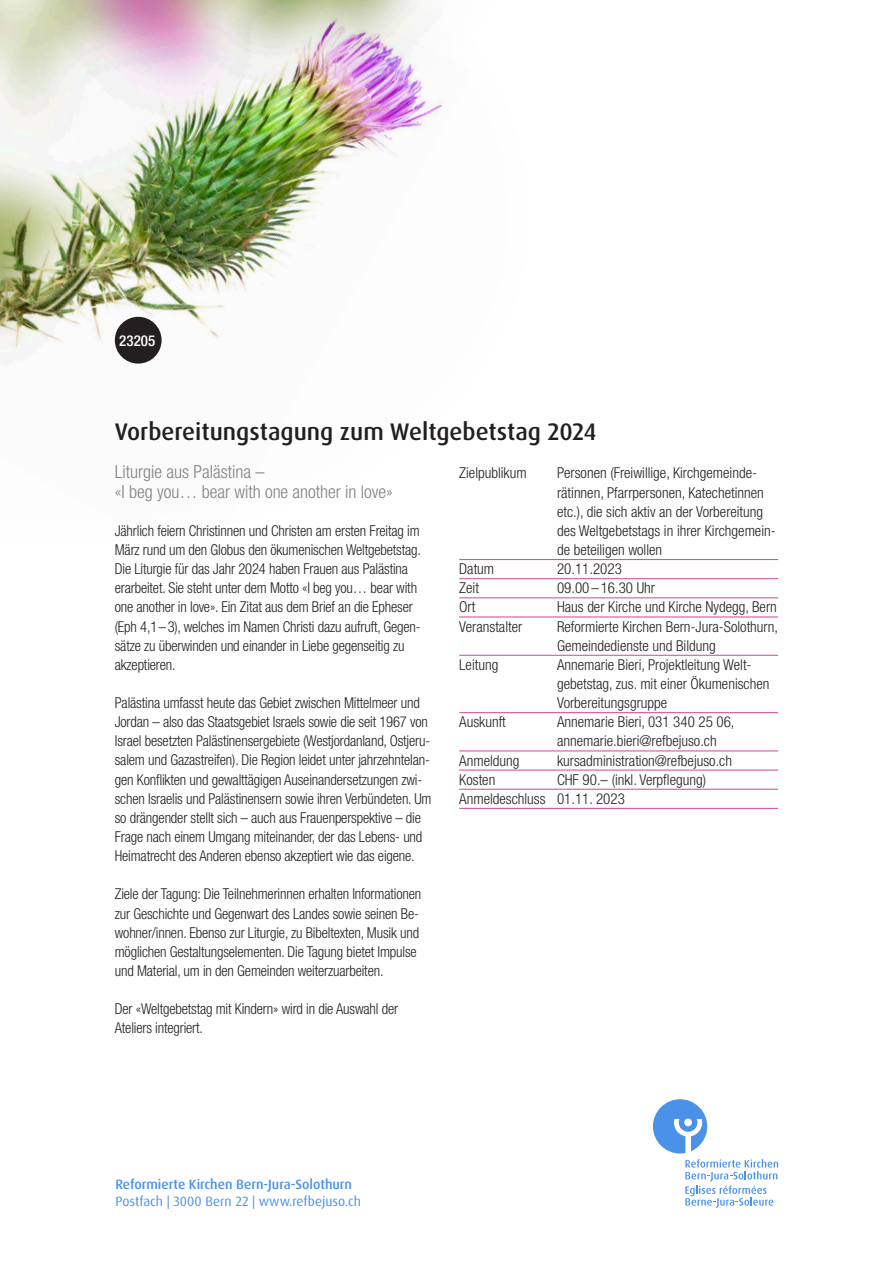
<style>
.page{position:relative;width:893px;height:1263px;background:#fff}
.page>*{position:absolute;margin:0;border:0;box-sizing:border-box;transform-origin:0 0}
.t1{font:500 24px "Dax Pro";color:#231f20}
.t2{font:300 condensed 18px/19.2px "Helvetica Neue LT Std";color:#808285}
.t3{font:300 condensed 15px/19.2px "Helvetica Neue LT Std";letter-spacing:-.01em;color:#231f20}
.t4{font:500 condensed 15px "Helvetica Neue LT Std";color:#fff}
.t5{font:500 13.5px "Dax Pro";color:#4992e8}
.t6{font:13.5px "Dax Pro";color:#4992e8}
</style>
<div class="page">
<svg style="left:653px;top:1099px;width:54px;height:54px"></svg>
<svg style="left:685px;top:1159px;width:93px;height:49px"></svg>
<img style="left:0;top:265px;width:576px;height:334px">
<img style="left:0;top:0;width:444px;height:265px">
<hr style="left:459px;top:559px;width:319px;height:1px;background:#d24598">
<hr style="left:459px;top:578px;width:319px;height:1px;background:#d24598">
<hr style="left:459px;top:597px;width:319px;height:1px;background:#d24598">
<hr style="left:459px;top:617px;width:319px;height:1px;background:#d24598">
<hr style="left:459px;top:655px;width:319px;height:1px;background:#d24598">
<hr style="left:459px;top:712px;width:319px;height:1px;background:#d24598">
<hr style="left:459px;top:750px;width:319px;height:1px;background:#d24598">
<hr style="left:459px;top:770px;width:319px;height:1px;background:#d24598">
<hr style="left:459px;top:789px;width:319px;height:1px;background:#d24598">
<hr style="left:459px;top:808px;width:319px;height:1px;background:#d24598">
<div style="left:115px;top:317px;width:47px;height:47px;background:#231f20;border-radius:50%"></div>
<p class="t4" style="left:119px;top:331px;width:37px">23205</p>
<h1 class="t1" style="left:115px;top:416px;width:483px">Vorbereitungstagung zum Weltgebetstag 2024</h1>
<p class="t2" style="left:115px;top:462px;width:280px">Liturgie aus Palästina –<br>«I beg you… bear with one another in love»</p>
<p class="t3" style="left:115px;top:521px;width:308px">Jährlich feiern Christinnen und Christen am ersten Freitag im März rund um den Globus den ökumenischen Weltgebetstag.<br>Die Liturgie für das Jahr 2024 haben Frauen aus Palästina erarbeitet. Sie steht unter dem Motto «I beg you… bear with one another in love». Ein Zitat aus dem Brief an die Epheser (Eph 4,1–3), welches im Namen Christi dazu aufruft, Gegen&shy;sätze zu überwinden und einander in Liebe gegenseitig zu akzeptieren.</p>
<p class="t3" style="left:115px;top:693px;width:318px">Palästina umfasst heute das Gebiet zwischen Mittelmeer und Jordan – also das Staatsgebiet Israels sowie die seit 1967 von Israel besetzten Palästinensergebiete (Westjordanland, Ostjeru&shy;salem und Gazastreifen). Die Region leidet unter jahrzehntelan&shy;gen Konflikten und gewalttägigen Auseinandersetzungen zwi&shy;schen Israelis und Palästinensern sowie ihren Verbündeten. Um so drängender stellt sich – auch aus Frauenperspektive – die Frage nach einem Umgang miteinander, der das Lebens- und Heimatrecht des Anderen ebenso akzeptiert wie das eigene.</p>
<p class="t3" style="left:115px;top:884px;width:308px">Ziele der Tagung: Die Teilnehmerinnen erhalten Informationen zur Geschichte und Gegenwart des Landes sowie seinen Be&shy;wohner/innen. Ebenso zur Liturgie, zu Bibeltexten, Musik und möglichen Gestaltungselementen. Die Tagung bietet Impulse und Material, um in den Gemeinden weiterzuarbeiten.</p>
<p class="t3" style="left:115px;top:999px;width:285px">Der «Weltgebetstag mit Kindern» wird in die Auswahl der<br>Ateliers integriert.</p>
<p class="t3" style="left:459px;top:463px;width:69px">Zielpublikum</p>
<p class="t3" style="left:557px;top:463px;width:220px">Personen (Freiwillige, Kirchgemeinde&shy;rätinnen, Pfarrpersonen, Katechetinnen etc.), die sich aktiv an der Vorbereitung des Weltgebetstags in ihrer Kirchgemein&shy;de beteiligen wollen</p>
<p class="t3" style="left:459px;top:559px;width:37px">Datum</p>
<p class="t3" style="left:557px;top:559px;width:66px">20.11.2023</p>
<p class="t3" style="left:459px;top:578px;width:21px">Zeit</p>
<p class="t3" style="left:557px;top:578px;width:99px">09.00 –16.30 Uhr</p>
<p class="t3" style="left:459px;top:597px;width:18px">Ort</p>
<p class="t3" style="left:557px;top:597px;width:221px">Haus der Kirche und Kirche Nydegg, Bern</p>
<p class="t3" style="left:459px;top:616px;width:65px">Veranstalter</p>
<p class="t3" style="left:557px;top:616px;width:222px">Reformierte Kirchen Bern-Jura-Solothurn,<br>Gemeindedienste und Bildung</p>
<p class="t3" style="left:459px;top:655px;width:41px">Leitung</p>
<p class="t3" style="left:557px;top:655px;width:214px">Annemarie Bieri, Projektleitung Welt&shy;gebetstag, zus. mit einer Ökumenischen<br>Vorbereitungsgruppe</p>
<p class="t3" style="left:459px;top:712px;width:48px">Auskunft</p>
<p class="t3" style="left:557px;top:712px;width:179px">Annemarie Bieri, 031 340 25 06, annemarie.bieri@refbejuso.ch</p>
<p class="t3" style="left:459px;top:750px;width:62px">Anmeldung</p>
<p class="t3" style="left:557px;top:750px;width:176px">kursadministration@refbejuso.ch</p>
<p class="t3" style="left:459px;top:770px;width:38px">Kosten</p>
<p class="t3" style="left:459px;top:770px;width:248px;text-indent:98px">CHF 90.– (inkl. Verpflegung)<br>Anmeldeschluss 01.11. 2023</p>
<p class="t5" style="left:115px;top:1176px;width:238px">Reformierte Kirchen Bern-Jura-Solothurn</p>
<p class="t6" style="left:115px;top:1192px;width:247px">Postfach | 3000 Bern 22 | www.refbejuso.ch</p>
</div>
